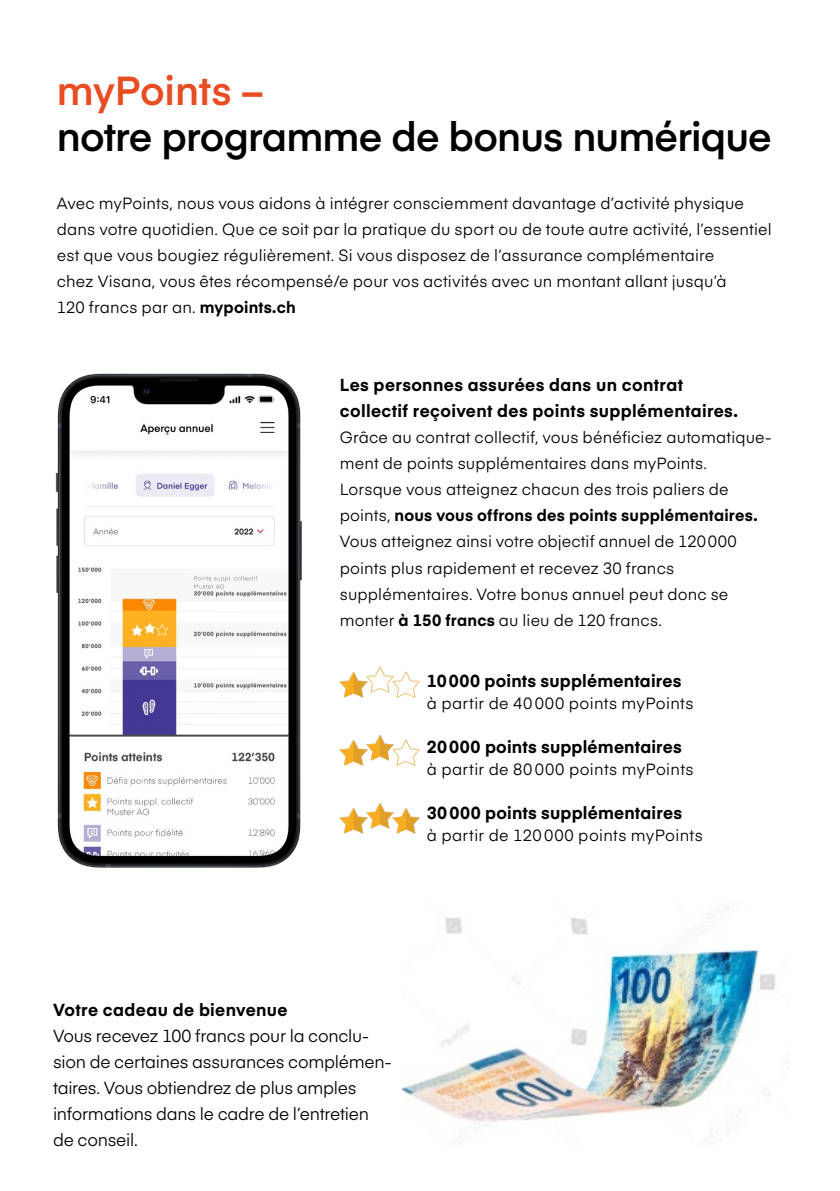
<style>
.page{position:relative;width:840px;height:1191px;background:#fff}
.page>*{position:absolute;margin:0;border:0;box-sizing:border-box;transform-origin:0 0}
.t1{font:600 40px "Eina 03";letter-spacing:-.02em;color:#000}
.t2{font:600 40px "Eina 03";letter-spacing:-.005em;color:#e94c21}
.t3{font:700 17.2px/26px "Eina 03";letter-spacing:.02em;color:#000}
.t4{font:17.2px/26px "Eina 03";letter-spacing:-.015em;color:#000}
.t5{font:16px/26px "Eina 03";letter-spacing:.01em;color:#000}
.s1{font-weight:700}
</style>
<div class="page">
<img style="left:339px;top:671px;width:27px;height:27px">
<img style="left:393px;top:671px;width:26px;height:27px">
<img style="left:366px;top:666px;width:27px;height:26px">
<img style="left:339px;top:739px;width:27px;height:27px">
<img style="left:393px;top:739px;width:26px;height:27px">
<img style="left:366px;top:735px;width:27px;height:25px">
<img style="left:339px;top:807px;width:27px;height:27px">
<img style="left:393px;top:808px;width:26px;height:26px">
<img style="left:366px;top:803px;width:27px;height:25px">
<img style="left:55px;top:373px;width:247px;height:495px">
<img style="left:401px;top:906px;width:374px;height:235px">
<h1 class="t2" style="left:57px;top:61px;width:207px">myPoints –</h1>
<h1 class="t1" style="left:57px;top:107px;width:716px">notre programme de bonus numérique</h1>
<p class="t5" style="left:57px;top:189px;width:716px">Avec myPoints, nous vous aidons à intégrer consciemment davantage d’activité physique dans votre quotidien. Que ce soit par la pratique du sport ou de toute autre activité, l’essentiel est que vous bougiez régulièrement. Si vous disposez de l’assurance complémentaire<br>chez Visana, vous êtes récompensé/e pour vos activités avec un montant allant jusqu’à<br>120 francs par an. <span class="s1">mypoints.ch</span></p>
<p class="t3" style="left:339px;top:371px;width:399px">Les personnes assurées dans un contrat collectif reçoivent des points supplémentaires.</p>
<p class="t5" style="left:339px;top:423px;width:433px">Grâce au contrat collectif, vous bénéficiez automatique&shy;ment de points supplémentaires dans myPoints.<br>Lorsque vous atteignez chacun des trois paliers de points, <span class="s1">nous vous offrons des points supplémentaires.<br></span>Vous atteignez ainsi votre objectif annuel de 120000 points plus rapidement et recevez 30 francs supplémentaires. Votre bonus annuel peut donc se monter <span class="s1">à 150 francs</span> au lieu de 120 francs.</p>
<p class="t3" style="left:426px;top:666px;width:256px">10000 points supplémentaires</p>
<p class="t5" style="left:426px;top:688px;width:268px">à partir de 40000 points myPoints</p>
<p class="t3" style="left:426px;top:732px;width:256px">20000 points supplémentaires</p>
<p class="t5" style="left:426px;top:754px;width:268px">à partir de 80000 points myPoints</p>
<p class="t3" style="left:426px;top:798px;width:256px">30000 points supplémentaires</p>
<p class="t5" style="left:426px;top:820px;width:277px">à partir de 120000 points myPoints</p>
<p class="t3" style="left:53px;top:995px;width:236px">Votre cadeau de bienvenue</p>
<p class="t4" style="left:53px;top:1021px;width:340px">Vous recevez 100 francs pour la conclu&shy;sion de certaines assurances complémen&shy;taires. Vous obtiendrez de plus amples informations dans le cadre de l’entretien de conseil.</p>
</div>
